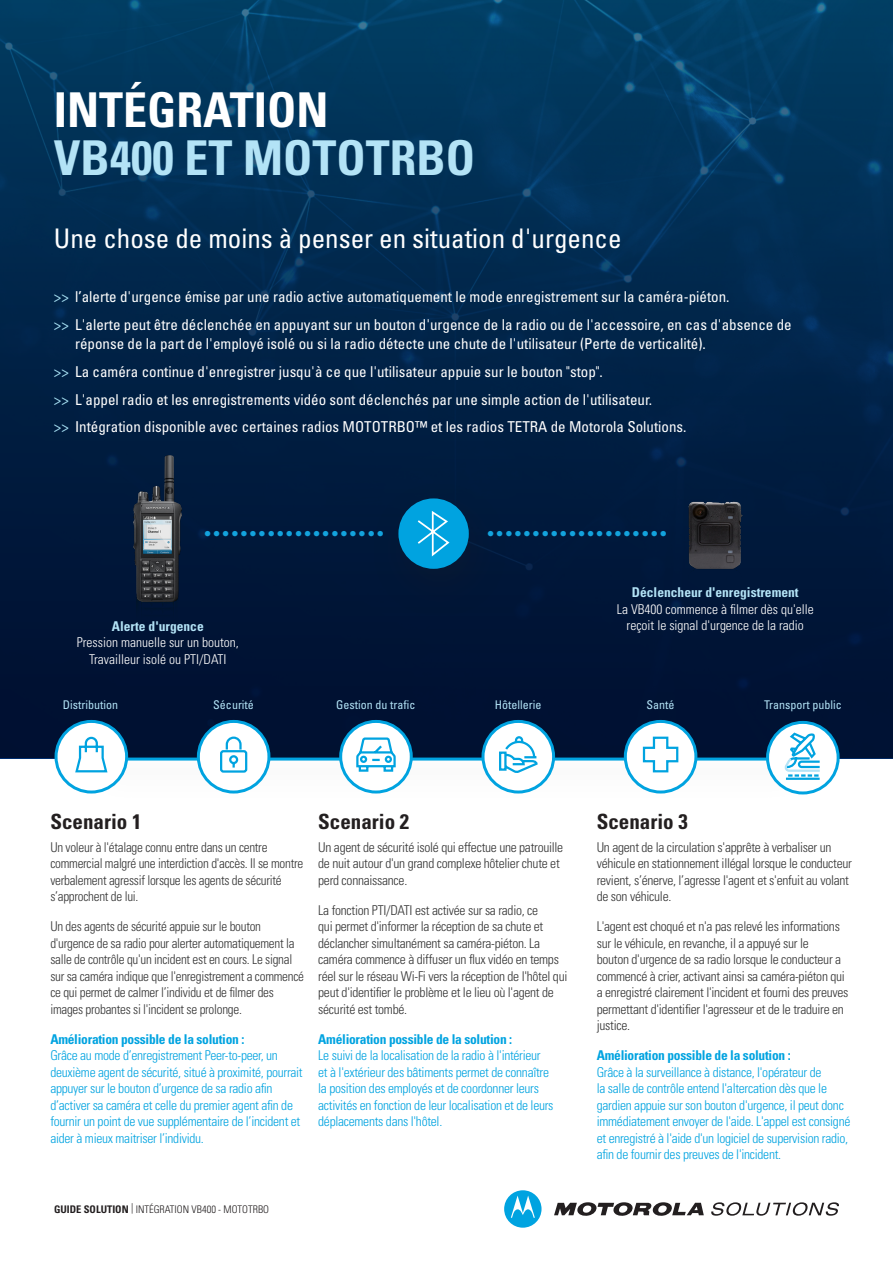
<style>
.page{position:relative;width:893px;height:1263px;background:#fff}
.page>*{position:absolute;margin:0;border:0;box-sizing:border-box;transform-origin:0 0}
.Title_Headline_1_-_C{font:700 condensed 48px/48px "Univers LT Std";color:#b3e3f6}
.Sub-Header_-_50__Gre{font:condensed 27px "Univers LT Std";color:#fff}
.H2_-_Content_Header{font:700 condensed 21px "Univers LT Std";color:#231f20}
.Intro_Bullets{font:condensed 15px/19.5px "Univers LT Std";color:#fff}
.Body_Copy_-_Bulleted{font:300 condensed 15px "Univers LT Std";color:#13a3dd}
.Body_Copy{font:300 condensed 13.5px/16.5px "Univers LT Std";letter-spacing:-.02em;color:#343434}
.Body_Copy-2{font:300 condensed 13.5px/16.5px "Univers LT Std";letter-spacing:-.02em;color:#00a3e0}
.H2_-_Content_Header-2{font:300 condensed 13.5px/16.5px "Univers LT Std";color:#fff;text-align:center}
.H2_-_Content_Header-3{font:condensed 12px "Univers LT Std";color:#b3e3f6}
.Footer_Black{font:300 condensed 10.5px "Univers LT Std";color:#231f20}
.s1{color:#fff}
.s2{color:#a4ddf0}
.s3{font-weight:700;color:#b3e3f6}
.s4{font-weight:700}
</style>
<div class="page">
<div style="left:0;top:0;width:893px;height:758px;background:linear-gradient(to bottom,#023d64,#000c2d)"></div>
<img style="left:675px;top:485px;width:81px;height:98px">
<div style="left:134px;top:601px;width:48px;height:66px;background:#001334"></div>
<img style="left:134px;top:455px;width:48px;height:146px">
<div style="left:367px;top:478px;width:145px;height:144px;background:#001738"></div>
<div style="left:398px;top:498px;width:71px;height:71px;background:#00a3e0;border-radius:50%"></div>
<svg style="left:417px;top:511px;width:33px;height:46px"></svg>
<div style="left:77px;top:740px;width:744px;height:63px;background:#231f20;opacity:.25"></div>
<hr style="left:99px;top:757px;width:692px;height:3px;background:#00a3e0">
<div style="left:56px;top:721px;width:71px;height:71px;background:#fff;border-radius:50%"></div>
<div style="left:55px;top:720px;width:73px;height:73px;border:3px solid #00a3e0;border-radius:50%"></div>
<div style="left:198px;top:721px;width:71px;height:71px;background:#fff;border-radius:50%"></div>
<div style="left:197px;top:720px;width:73px;height:73px;border:3px solid #00a3e0;border-radius:50%"></div>
<div style="left:341px;top:721px;width:70px;height:71px;background:#fff;border-radius:50%"></div>
<div style="left:339px;top:720px;width:74px;height:73px;border:3px solid #00a3e0;border-radius:50%"></div>
<div style="left:483px;top:721px;width:71px;height:71px;background:#fff;border-radius:50%"></div>
<div style="left:481px;top:720px;width:74px;height:73px;border:3px solid #00a3e0;border-radius:50%"></div>
<div style="left:625px;top:721px;width:71px;height:71px;background:#fff;border-radius:50%"></div>
<div style="left:624px;top:720px;width:73px;height:73px;border:3px solid #00a3e0;border-radius:50%"></div>
<svg style="left:767px;top:722px;width:71px;height:71px"></svg>
<div style="left:766px;top:721px;width:74px;height:73px;border:3px solid #00a3e0;border-radius:50%"></div>
<svg style="left:75px;top:736px;width:33px;height:37px"></svg>
<svg style="left:220px;top:736px;width:28px;height:37px"></svg>
<svg style="left:356px;top:737px;width:40px;height:35px"></svg>
<svg style="left:499px;top:736px;width:39px;height:37px"></svg>
<svg style="left:642px;top:736px;width:37px;height:37px"></svg>
<svg style="left:784px;top:731px;width:37px;height:50px"></svg>
<svg style="left:554px;top:1202px;width:150px;height:14px"></svg>
<svg style="left:504px;top:1190px;width:37px;height:38px"></svg>
<svg style="left:711px;top:1202px;width:128px;height:14px"></svg>
<p class="Title_Headline_1_-_C" style="left:54px;top:86px;width:423px"><span class="s1">INTÉGRATION<br></span>VB400 ET MOTOTRBO</p>
<p class="Sub-Header_-_50__Gre" style="left:54px;top:222px;width:569px">Une chose de moins à penser en situation d'urgence</p>
<p class="Intro_Bullets" style="left:54px;top:286px;width:677px"><span class="s2">&gt;&gt;</span> l’alerte d'urgence émise par une radio active automatiquement le mode enregistrement sur la caméra-piéton.</p>
<p class="Intro_Bullets" style="left:75px;top:314px;width:718px;text-indent:-21px"><span class="s2">&gt;&gt;</span> L'alerte peut être déclenchée en appuyant sur un bouton d'urgence de la radio ou de l'accessoire, en cas d'absence de réponse de la part de l'employé isolé ou si la radio détecte une chute de l'utilisateur (Perte de verticalité).</p>
<p class="Intro_Bullets" style="left:54px;top:361px;width:551px"><span class="s2">&gt;&gt;</span> La caméra continue d'enregistrer jusqu'à ce que l'utilisateur appuie sur le bouton "stop".</p>
<p class="Intro_Bullets" style="left:54px;top:389px;width:600px"><span class="s2">&gt;&gt;</span> L'appel radio et les enregistrements vidéo sont déclenchés par une simple action de l'utilisateur.</p>
<p class="Intro_Bullets" style="left:54px;top:417px;width:634px"><span class="s2">&gt;&gt;</span> Intégration disponible avec certaines radios MOTOTRBO™ et les radios TETRA de Motorola Solutions.</p>
<p class="Body_Copy_-_Bulleted" style="left:203px;top:525px;width:183px">••••••••••••••••••••</p>
<p class="Body_Copy_-_Bulleted" style="left:486px;top:525px;width:183px">••••••••••••••••••••</p>
<p class="H2_-_Content_Header-2" style="left:77px;top:618px;width:163px"><span class="s3">Alerte d'urgence<br></span>Pression manuelle sur un bouton,<br>Travailleur isolé ou PTI/DATI</p>
<p class="H2_-_Content_Header-2" style="left:617px;top:584px;width:198px"><span class="s3">Déclencheur d'enregistrement<br></span>La VB400 commence à filmer dès qu'elle reçoit le signal d'urgence de la radio</p>
<p class="H2_-_Content_Header-3" style="left:63px;top:697px;width:57px">Distribution</p>
<p class="H2_-_Content_Header-3" style="left:213px;top:697px;width:42px">Sécurité</p>
<p class="H2_-_Content_Header-3" style="left:336px;top:697px;width:81px">Gestion du trafic</p>
<p class="H2_-_Content_Header-3" style="left:495px;top:697px;width:48px">Hôtellerie</p>
<p class="H2_-_Content_Header-3" style="left:647px;top:697px;width:30px">Santé</p>
<p class="H2_-_Content_Header-3" style="left:764px;top:697px;width:79px">Transport public</p>
<p class="H2_-_Content_Header" style="left:50px;top:808px;width:92px">Scenario 1</p>
<p class="Body_Copy" style="left:50px;top:839px;width:254px">Un voleur à l'étalage connu entre dans un centre commercial malgré une interdiction d'accès. Il se montre verbalement agressif lorsque les agents de sécurité s’approchent de lui.</p>
<p class="Body_Copy" style="left:50px;top:918px;width:255px">Un des agents de sécurité appuie sur le bouton d'urgence de sa radio pour alerter automatiquement la salle de contrôle qu'un incident est en cours. Le signal sur sa caméra indique que l'enregistrement a commencé ce qui permet de calmer l’individu et de filmer des images probantes si l'incident se prolonge.</p>
<p class="Body_Copy-2" style="left:50px;top:1031px;width:254px"><span class="s4">Amélioration possible de la solution :<br></span>Grâce au mode d’enregistrement Peer-to-peer, un deuxième agent de sécurité, situé à proximité, pourrait appuyer sur le bouton d’urgence de sa radio afin d’activer sa caméra et celle du premier agent afin de fournir un point de vue supplémentaire de l’incident et aider à mieux maitriser l’individu.</p>
<p class="H2_-_Content_Header" style="left:318px;top:808px;width:92px">Scenario 2</p>
<p class="Body_Copy" style="left:318px;top:839px;width:247px">Un agent de sécurité isolé qui effectue une patrouille de nuit autour d'un grand complexe hôtelier chute et perd connaissance.</p>
<p class="Body_Copy" style="left:318px;top:902px;width:251px">La fonction PTI/DATI est activée sur sa radio, ce<br>qui permet d'informer la réception de sa chute et déclancher simultanément sa caméra-piéton. La caméra commence à diffuser un flux vidéo en temps réel sur le réseau Wi-Fi vers la réception de l'hôtel qui peut d'identifier le problème et le lieu où l'agent de sécurité est tombé.</p>
<p class="Body_Copy-2" style="left:318px;top:1031px;width:237px"><span class="s4">Amélioration possible de la solution :<br></span>Le suivi de la localisation de la radio à l'intérieur et à l'extérieur des bâtiments permet de connaître la position des employés et de coordonner leurs activités en fonction de leur localisation et de leurs déplacements dans l'hôtel.</p>
<p class="Footer_Black" style="left:54px;top:1203px;width:217px"><span class="s4">GUIDE SOLUTION</span> | INTÉGRATION VB400 - MOTOTRBO</p>
<p class="H2_-_Content_Header" style="left:597px;top:808px;width:92px">Scenario 3</p>
<p class="Body_Copy" style="left:597px;top:839px;width:257px">Un agent de la circulation s'apprête à verbaliser un véhicule en stationnement illégal lorsque le conducteur revient, s’énerve, l’agresse l'agent et s'enfuit au volant de son véhicule.</p>
<p class="Body_Copy" style="left:597px;top:918px;width:253px">L'agent est choqué et n'a pas relevé les informations sur le véhicule, en revanche, il a appuyé sur le<br>bouton d'urgence de sa radio lorsque le conducteur a commencé à crier, activant ainsi sa caméra-piéton qui a enregistré clairement l'incident et fourni des preuves permettant d'identifier l'agresseur et de le traduire en justice.</p>
<p class="Body_Copy-2" style="left:597px;top:1047px;width:255px"><span class="s4">Amélioration possible de la solution :<br></span>Grâce à la surveillance à distance, l'opérateur de<br>la salle de contrôle entend l'altercation dès que le gardien appuie sur son bouton d'urgence, il peut donc immédiatement envoyer de l'aide. L'appel est consigné et enregistré à l'aide d'un logiciel de supervision radio, afin de fournir des preuves de l'incident.</p>
</div>
